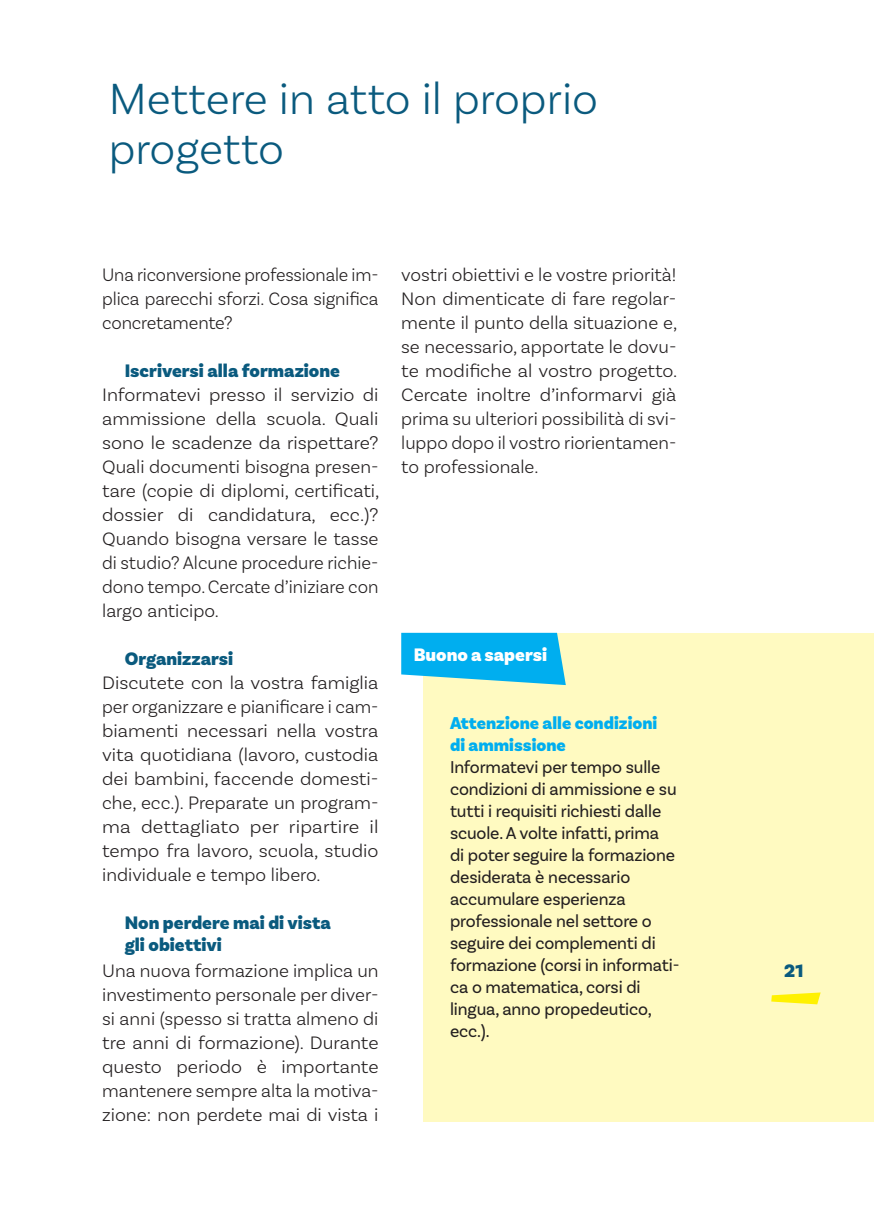
<style>
.page{position:relative;width:874px;height:1225px;background:#fff}
.page>*{position:absolute;margin:0;border:0;box-sizing:border-box;transform-origin:0 0}
.t1{font:300 46px/50px "Basic Sans";color:#0a5a7e}
.t2{font:300 19px/24px "Basic Sans";color:#231f20;text-align:justify}
.t3{font:300 19px/24px "Basic Sans";color:#231f20;text-align:justify;scale:.95 1}
.t4{font:900 19px/22px "Basic Sans";color:#0a5a7e}
.t5{font:900 19px "Basic Sans";color:#fff}
.t6{font:18px/22px "Basic Sans";letter-spacing:-.01em;color:#231f20}
.t7{font:900 18px/22px "Basic Sans";color:#00aeef}
</style>
<div class="page">
<div style="left:423px;top:633px;width:450px;height:488px;background:#fffac1"></div>
<svg style="left:401px;top:633px;width:164px;height:52px;background:#1fb7eb"></svg>
<svg style="left:771px;top:992px;width:49px;height:12px"></svg>
<h1 class="t1" style="left:109px;top:73px;width:490px">Mettere in atto il proprio progetto</h1>
<p class="t3" style="left:102px;top:262px;width:292px">Una riconversione professionale im&shy;plica parecchi sforzi. Cosa significa concretamente?</p>
<p class="t4" style="left:125px;top:360px;width:217px">Iscriversi alla formazione</p>
<p class="t2" style="left:102px;top:382px;width:279px">Informatevi presso il servizio di ammissione della scuola. Quali sono le scadenze da rispettare?<br>Quali documenti bisogna presen&shy;tare (copie di diplomi, certificati, dossier di candidatura, ecc.)?<br>Quando bisogna versare le tasse di studio? Alcune procedure richie&shy;dono tempo. Cercate d’iniziare con largo anticipo.</p>
<p class="t4" style="left:125px;top:648px;width:110px">Organizzarsi</p>
<p class="t2" style="left:102px;top:670px;width:278px">Discutete con la vostra famiglia per organizzare e pianificare i cam&shy;biamenti necessari nella vostra vita quotidiana (lavoro, custodia dei bambini, faccende domesti&shy;che, ecc.). Preparate un program&shy;ma dettagliato per ripartire il tempo fra lavoro, scuola, studio individuale e tempo libero.</p>
<p class="t4" style="left:125px;top:912px;width:207px">Non perdere mai di vista gli obiettivi</p>
<p class="t2" style="left:102px;top:958px;width:278px">Una nuova formazione implica un investimento personale per diver&shy;si anni (spesso si tratta almeno di tre anni di formazione). Durante questo periodo è importante mantenere sempre alta la motiva&shy;zione: non perdete mai di vista i</p>
<p class="t2" style="left:401px;top:262px;width:277px">vostri obiettivi e le vostre priorità!<br>Non dimenticate di fare regolar&shy;mente il punto della situazione e, se necessario, apportate le dovu&shy;te modifiche al vostro progetto.<br>Cercate inoltre d’informarvi già prima su ulteriori possibilità di svi&shy;luppo dopo il vostro riorientamen&shy;to professionale.</p>
<p class="t5" style="left:413px;top:642px;width:135px">Buono a sapersi</p>
<p class="t7" style="left:450px;top:712px;width:209px">Attenzione alle condizioni di ammissione</p>
<p class="t6" style="left:450px;top:755px;width:231px">Informatevi per tempo sulle condizioni di ammissione e su tutti i requisiti richiesti dalle scuole. A volte infatti, prima<br>di poter seguire la formazione desiderata è necessario accumulare esperienza professionale nel settore o seguire dei complementi di formazione (corsi in informati&shy;ca o matematica, corsi di lingua, anno propedeutico, ecc.).</p>
<p class="t4" style="left:783px;top:960px;width:21px">21</p>
</div>
